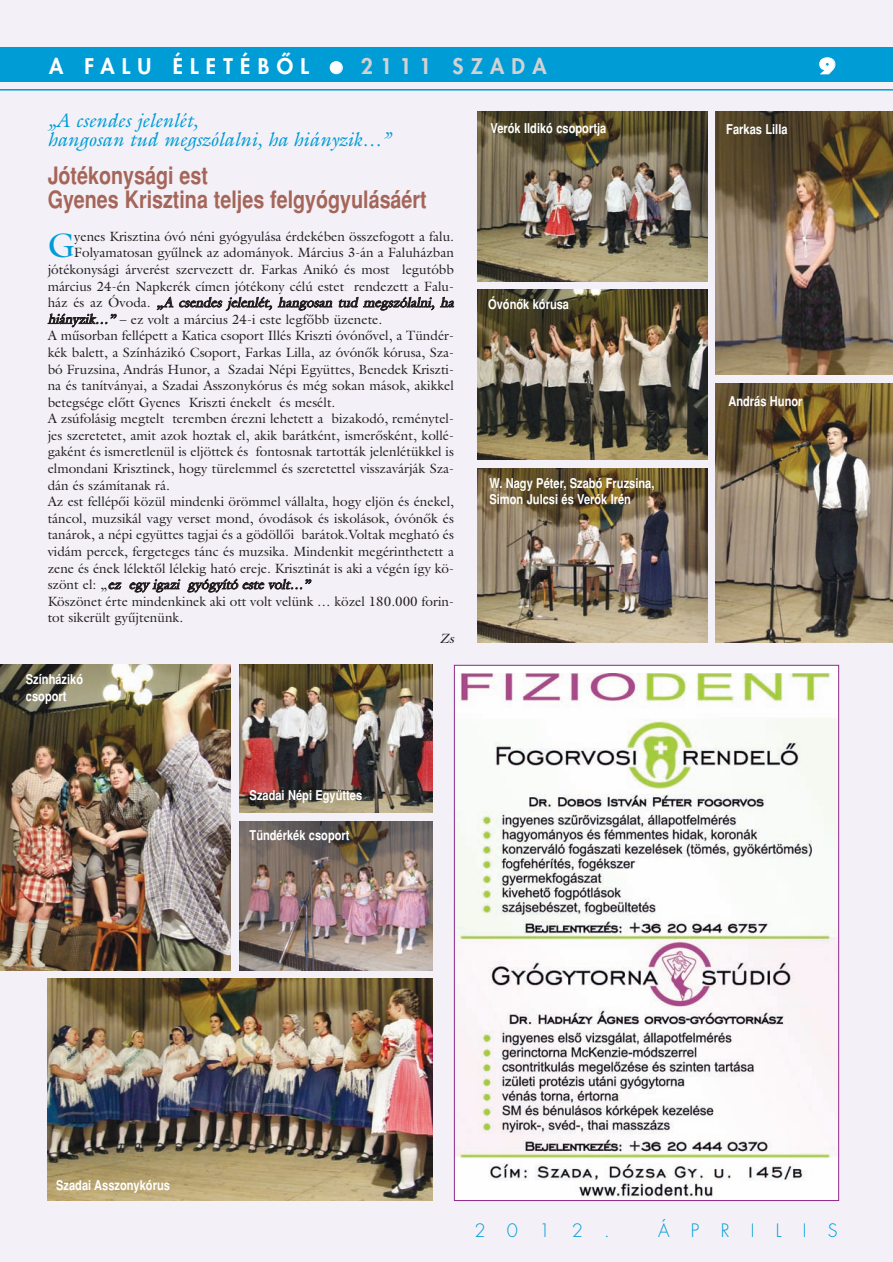
<style>
.page{position:relative;width:893px;height:1262px;background:#fff}
.page>*{position:absolute;margin:0;border:0;box-sizing:border-box;transform-origin:0 0}
.t1{font:34.2px "Galliard AH";color:#009cd6}
.t2{font:700 24px/24px "H Helvetica Narrow";color:#a56558}
.t3{font:800 21px "H Futura";letter-spacing:.345em;color:#fff}
.t4{font:800 21px "H Futura";letter-spacing:.345em;color:#d1d2d4}
.t5{font:700 21px "H Futura Extra";color:#fff}
.t6{font:19.5px/19.5px "Galliard AH Italic";color:#009cd6}
.t7{font:300 18px "H Futura";letter-spacing:1.18em;color:#009cd6}
.t8{font:13.5px "Galliard AH";color:#231f20}
.t9{font:700 13.5px/16.5px "H Helvetica Narrow";color:#fff}
.t10{font:italic 13.5px "Galliard AH";color:#231f20}
.s1{font-style:normal}
.s2{font-style:italic}
</style>
<div class="page">
<div style="left:0;top:0;width:892px;height:1261px;background:#f3f0f7"></div>
<div style="left:0;top:47px;width:892px;height:34px;background:#009cd6"></div>
<hr style="left:0;top:89px;width:892px;height:2px;background:#009cd6">
<img style="left:456px;top:673px;width:381px;height:525px">
<img style="left:0;top:664px;width:230px;height:306px">
<img style="left:48px;top:978px;width:384px;height:222px">
<img style="left:477px;top:111px;width:230px;height:170px">
<img style="left:239px;top:664px;width:193px;height:149px">
<img style="left:239px;top:821px;width:193px;height:149px">
<img style="left:477px;top:290px;width:230px;height:170px">
<img style="left:477px;top:468px;width:230px;height:175px">
<img style="left:715px;top:111px;width:177px;height:264px">
<img style="left:715px;top:383px;width:177px;height:260px">
<h3 class="t3" style="left:49px;top:56px;width:261px">A FALU ÉLETÉBÔL</h3>
<h3 class="t4" style="left:361px;top:56px;width:187px">2111 SZADA</h3>
<h3 class="t5" style="left:818px;top:57px;width:19px">9</h3>
<h3 class="t6" style="left:48px;top:112px;width:344px">„A csendes jelenlét,<br>hangosan tud megszólalni, ha hiányzik…”</h3>
<h2 class="t2" style="left:48px;top:165px;width:380px">Jótékonysági est<br>Gyenes Krisztina teljes felgyógyulásáért</h2>
<h1 class="t1" style="left:48px;top:232px;width:28px">G</h1>
<p class="t8" style="left:74px;top:231px;width:381px">yenes Krisztina óvó néni gyógyulása érdekében összefogott a falu.</p>
<p class="t8" style="left:74px;top:248px;width:381px">Folyamatosan gyûlnek az adományok. Március 3-án a Faluházban</p>
<p class="t8" style="left:48px;top:264px;width:408px">jótékonysági árverést szervezett dr. Farkas Anikó és most legutóbb</p>
<p class="t8" style="left:48px;top:281px;width:408px">március 24-én Napkerék címen jótékony célú estet rendezett a Falu-</p>
<p class="t10" style="left:48px;top:297px;width:410px"><span class="s1">h á z é s a z Ó v o d a .</span> „A csendes jelenlét, hangosan tud megszólalni, ha</p>
<p class="t8" style="left:48px;top:314px;width:336px"><span class="s2">hiányzik…”</span> – ez volt a március 24-i este legfôbb üzenete.</p>
<p class="t8" style="left:48px;top:330px;width:408px">A mûsorban fellépett a Katica csoport Illés Kriszti óvónôvel, a Tündér-</p>
<p class="t8" style="left:48px;top:347px;width:408px">kék balett, a Színházikó Csoport, Farkas Lilla, az óvónôk kórusa, Sza-</p>
<p class="t8" style="left:48px;top:364px;width:408px">bó Fruzsina, András Hunor, a Szadai Népi Együttes, Benedek Kriszti-</p>
<p class="t8" style="left:48px;top:380px;width:408px">na és tanítványai, a Szadai Asszonykórus és még sokan mások, akikkel</p>
<p class="t8" style="left:48px;top:397px;width:289px">betegsége elôtt Gyenes Kriszti énekelt és mesélt.</p>
<p class="t8" style="left:48px;top:413px;width:408px">A zsúfolásig megtelt teremben érezni lehetett a bizakodó, reménytel-</p>
<p class="t8" style="left:48px;top:430px;width:408px">jes szeretetet, amit azok hoztak el, akik barátként, ismerôsként, kollé-</p>
<p class="t8" style="left:48px;top:446px;width:408px">gaként és ismeretlenül is eljöttek és fontosnak tartották jelenlétükkel is</p>
<p class="t8" style="left:48px;top:463px;width:408px">elmondani Krisztinek, hogy türelemmel és szeretettel visszavárják Sza-</p>
<p class="t8" style="left:48px;top:480px;width:124px">dán és számítanak rá.</p>
<p class="t8" style="left:48px;top:496px;width:408px">Az est fellépôi közül mindenki örömmel vállalta, hogy eljön és énekel,</p>
<p class="t8" style="left:48px;top:513px;width:408px">táncol, muzsikál vagy verset mond, óvodások és iskolások, óvónôk és</p>
<p class="t8" style="left:48px;top:529px;width:408px">tanárok, a népi együttes tagjai és a gödöllôi barátok.Voltak megható és</p>
<p class="t8" style="left:48px;top:546px;width:408px">vidám percek, fergeteges tánc és muzsika. Mindenkit megérinthetett a</p>
<p class="t8" style="left:48px;top:562px;width:408px">zene és ének lélektôl lélekig ható ereje. Krisztinát is aki a végén így kö-</p>
<p class="t10" style="left:48px;top:579px;width:267px"><span class="s1">s z ö n t e l : „</span> ez egy igazi gyógyító este volt…”</p>
<p class="t8" style="left:48px;top:596px;width:408px">Köszönet érte mindenkinek aki ott volt velünk … közel 180.000 forin-</p>
<p class="t8" style="left:48px;top:612px;width:137px">tot sikerült gyûjtenünk.</p>
<p class="t10" style="left:439px;top:633px;width:19px">Zs</p>
<p class="t9" style="left:26px;top:672px;width:59px">Színházikó csoport</p>
<p class="t9" style="left:490px;top:121px;width:117px">Verók Ildikó csoportja</p>
<p class="t9" style="left:488px;top:297px;width:82px">Óvónôk kórusa</p>
<p class="t9" style="left:489px;top:476px;width:166px">W. Nagy Péter, Szabó Fruzsina,<br>Simon Julcsi és Verók Irén</p>
<p class="t9" style="left:249px;top:788px;width:114px">Szadai Népi Együttes</p>
<p class="t9" style="left:249px;top:828px;width:101px">Tündérkék csoport</p>
<p class="t9" style="left:726px;top:122px;width:63px">Farkas Lilla</p>
<p class="t9" style="left:728px;top:394px;width:76px">András Hunor</p>
<p class="t9" style="left:56px;top:1178px;width:115px">Szadai Asszonykórus</p>
<h3 class="t7" style="left:474px;top:1221px;width:137px">2012.</h3>
<h3 class="t7" style="left:658px;top:1221px;width:181px">ÁPRILIS</h3>
</div>
